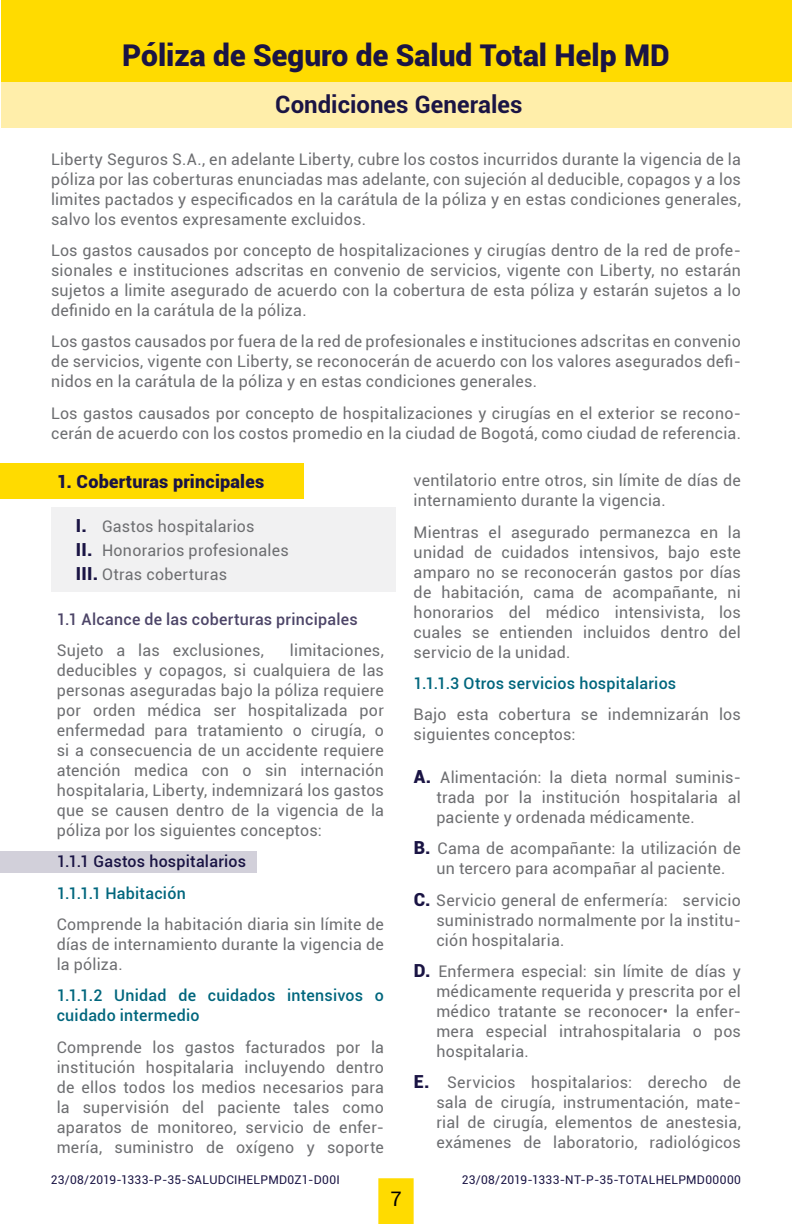
<style>
.page{position:relative;width:792px;height:1224px;background:#fff}
.page>*{position:absolute;margin:0;border:0;box-sizing:border-box;transform-origin:0 0}
.t1{font:900 30px "Roboto";color:#1a1444}
.t2{font:700 24px "Roboto";color:#1a1444}
.t3{font:20px "Roboto";color:#000}
.t4{font:900 18px "Roboto";letter-spacing:.015em;color:#1a1444}
.t5{font:16px/20px "Roboto";letter-spacing:.015em;color:#6d6e71;text-align:justify}
.t6{font:500 16px/20px "Roboto";letter-spacing:.015em;color:#00667d}
.t7{font:500 16px "Roboto";letter-spacing:.02em;color:#4d4568}
.t8{font:500 16px "Roboto";letter-spacing:.015em;color:#1a1444}
.t9{font:12px "Roboto";letter-spacing:.025em;color:#1a1444}
.s1{font-weight:900;font-size:18px;color:#1a1444}
</style>
<div class="page">
<div style="left:1px;top:0;width:791px;height:84px;background:#ffdb00"></div>
<div style="left:1px;top:83px;width:791px;height:45px;background:#fea"></div>
<svg style="left:378px;top:1178px;width:36px;height:46px;background:#ffdb06"></svg>
<div style="left:51px;top:508px;width:345px;height:84px;background:#f1f1f2"></div>
<div style="left:0;top:464px;width:304px;height:35px;background:#ffdb00"></div>
<div style="left:0;top:851px;width:257px;height:21px;background:#d2d0da"></div>
<h1 class="t1" style="left:122px;top:34px;width:549px">Póliza de Seguro de Salud Total Help MD</h1>
<h2 class="t2" style="left:275px;top:88px;width:249px">Condiciones Generales</h2>
<p class="t5" style="left:51px;top:149px;width:691px">Liberty Seguros S.A., en adelante Liberty, cubre los costos incurridos durante la vigencia de la póliza por las coberturas enunciadas mas adelante, con sujeción al deducible, copagos y a los limites pactados y especificados en la carátula de la póliza y en estas condiciones generales, salvo los eventos expresamente excluidos.</p>
<p class="t5" style="left:51px;top:240px;width:691px">Los gastos causados por concepto de hospitalizaciones y cirugías dentro de la red de profe&shy;sionales e instituciones adscritas en convenio de servicios, vigente con Liberty, no estarán sujetos a limite asegurado de acuerdo con la cobertura de esta póliza y estarán sujetos a lo definido en la carátula de la póliza.</p>
<p class="t5" style="left:51px;top:331px;width:691px">Los gastos causados por fuera de la red de profesionales e instituciones adscritas en convenio de servicios, vigente con Liberty, se reconocerán de acuerdo con los valores asegurados defi&shy;nidos en la carátula de la póliza y en estas condiciones generales.</p>
<p class="t5" style="left:51px;top:403px;width:692px">Los gastos causados por concepto de hospitalizaciones y cirugías en el exterior se recono&shy;cerán de acuerdo con los costos promedio en la ciudad de Bogotá, como ciudad de referencia.</p>
<p class="t4" style="left:57px;top:469px;width:209px">1. Coberturas principales</p>
<p class="t5" style="left:76px;top:513px;width:214px;line-height:24px;text-align:left"><span class="s1">I.</span> Gastos hospitalarios<br><span class="s1">II.</span> Honorarios profesionales<br><span class="s1">III.</span> Otras coberturas</p>
<p class="t7" style="left:57px;top:608px;width:303px">1.1 Alcance de las coberturas principales</p>
<p class="t5" style="left:57px;top:640px;width:209px">Sujeto a las exclusiones,</p>
<p class="t5" style="left:414px;top:470px;width:329px">ventilatorio entre otros, sin límite de días de internamiento durante la vigencia.</p>
<p class="t5" style="left:414px;top:521px;width:329px">Mientras el asegurado permanezca en la unidad de cuidados intensivos, bajo este amparo no se reconocerán gastos por días de habitación, cama de acompañante, ni honorarios del médico intensivista, los cuales se entienden incluidos dentro del servicio de la unidad.</p>
<p class="t6" style="left:414px;top:673px;width:264px">1.1.1.3 Otros servicios hospitalarios</p>
<p class="t5" style="left:414px;top:704px;width:329px">Bajo esta cobertura se indemnizarán los siguientes conceptos:</p>
<p class="t5" style="left:436px;top:767px;width:306px;text-indent:-23px"><span class="s1">A.</span> Alimentación: la dieta normal suminis&shy;trada por la institución hospitalaria al paciente y ordenada médicamente.</p>
<p class="t5" style="left:414px;top:838px;width:329px;text-align:center"><span class="s1">B.</span> Cama de acompañante: la utilización de un tercero para acompañar al paciente.</p>
<p class="t5" style="left:436px;top:889px;width:306px;text-indent:-23px"><span class="s1">C.</span> Servicio general de enfermería: servicio suministrado normalmente por la institu&shy;ción hospitalaria.</p>
<p class="t5" style="left:436px;top:961px;width:306px;text-indent:-23px"><span class="s1">D.</span> Enfermera especial: sin límite de días y médicamente requerida y prescrita por el médico tratante se reconocer• la enfer&shy;mera especial intrahospitalaria o pos hospitalaria.</p>
<p class="t5" style="left:436px;top:1072px;width:306px;text-indent:-23px"><span class="s1">E.</span> Servicios hospitalarios: derecho de sala de cirugía, instrumentación, mate&shy;rial de cirugía, elementos de anestesia, exámenes de laboratorio, radiológicos</p>
<p class="t5" style="left:57px;top:640px;width:329px;text-indent:233px">limitaciones, deducibles y copagos, si cualquiera de las personas aseguradas bajo la póliza requiere por orden médica ser hospitalizada por enfermedad para tratamiento o cirugía, o si a consecuencia de un accidente requiere atención medica con o sin internación hospitalaria, Liberty, indemnizará los gastos que se causen dentro de la vigencia de la póliza por los siguientes conceptos:</p>
<p class="t8" style="left:57px;top:850px;width:191px">1.1.1 Gastos hospitalarios</p>
<p class="t6" style="left:57px;top:882px;width:131px">1.1.1.1 Habitación</p>
<p class="t5" style="left:57px;top:914px;width:329px">Comprende la habitación diaria sin límite de días de internamiento durante la vigencia de la póliza.</p>
<p class="t6" style="left:57px;top:985px;width:329px">1.1.1.2 Unidad de cuidados intensivos o cuidado intermedio</p>
<p class="t5" style="left:57px;top:1036px;width:329px">Comprende los gastos facturados por la institución hospitalaria incluyendo dentro de ellos todos los medios necesarios para la supervisión del paciente tales como aparatos de monitoreo, servicio de enfer&shy;mería, suministro de oxígeno y soporte</p>
<p class="t9" style="left:51px;top:1171px;width:290px">23/08/2019-1333-P-35-SALUDCIHELPMD0Z1-D00I</p>
<p class="t9" style="left:462px;top:1171px;width:281px">23/08/2019-1333-NT-P-35-TOTALHELPMD00000</p>
<p class="t3" style="left:390px;top:1185px;width:13px">7</p>
</div>
